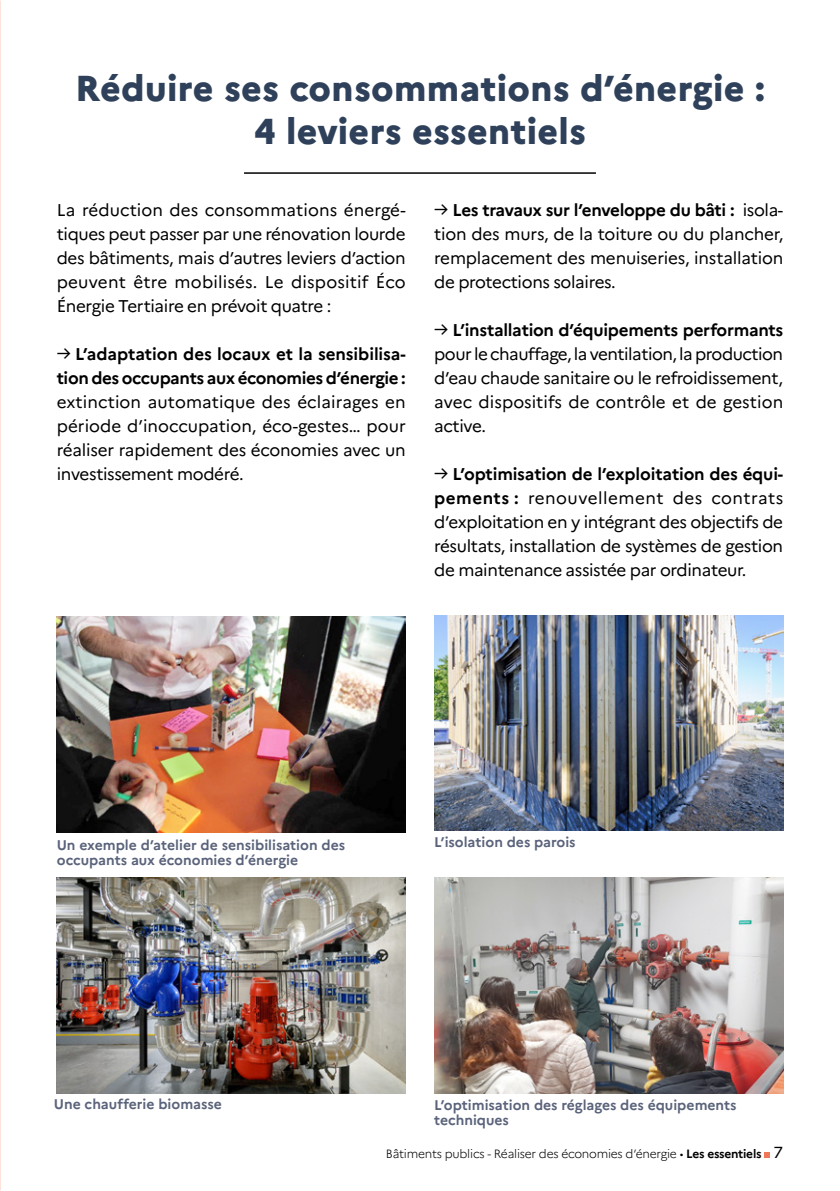
<style>
.page{position:relative;width:840px;height:1191px;background:#fff}
.page>*{position:absolute;margin:0;border:0;box-sizing:border-box;transform-origin:0 0}
.Titre_bleu_avec_file{font:800 36px/43.2px "Marianne";letter-spacing:.01em;color:#2f415a;text-align:center}
.TXT_STRATEGIE-METHO{font:17px/24px "Marianne";letter-spacing:-.02em;color:#000;text-align:justify}
.descriptif_légende{font:700 14px/15px "Marianne";color:#5a637b}
.PAGINATION_DROITE{font:300 12px "Marianne";letter-spacing:-.02em;color:#000}
.s1{font-size:18px}
.s2{font-weight:700}
.s3{font-weight:400;font-size:16px}
</style>
<div class="page">
<hr style="left:0;top:0;width:1px;height:1191px;background:#f39476">
<svg style="left:764px;top:1152px;width:5px;height:5px"></svg>
<hr style="left:244px;top:172px;width:351px;height:2px;background:#000">
<img style="left:434px;top:615px;width:348px;height:215px">
<img style="left:57px;top:877px;width:348px;height:216px">
<img style="left:57px;top:616px;width:348px;height:216px">
<img style="left:434px;top:877px;width:348px;height:216px">
<p class="Titre_bleu_avec_file" style="left:75px;top:66px;width:691px">Réduire ses consommations d’énergie :<br>4 leviers essentiels</p>
<p class="TXT_STRATEGIE-METHO" style="left:57px;top:198px;width:350px">La réduction des consommations énergé&shy;tiques peut passer par une rénovation lourde des bâtiments, mais d’autres leviers d’action peuvent être mobilisés. Le dispositif Éco Énergie Tertiaire en prévoit quatre :</p>
<p class="TXT_STRATEGIE-METHO" style="left:57px;top:342px;width:350px"><span class="s1">→</span> <span class="s2">L’adaptation des locaux et la sensibilisa&shy;tion des occupants aux économies d’énergie : </span>extinction automatique des éclairages en période d’inoccupation, éco-gestes… pour réaliser rapidement des économies avec un investissement modéré.</p>
<p class="TXT_STRATEGIE-METHO" style="left:434px;top:198px;width:350px"><span class="s1">→</span> <span class="s2">Les travaux sur l’enveloppe du bâti :</span> isola&shy;tion des murs, de la toiture ou du plancher, remplacement des menuiseries, installation de protections solaires.</p>
<p class="TXT_STRATEGIE-METHO" style="left:434px;top:318px;width:350px"><span class="s1">→</span> <span class="s2">L’installation d’équipements performants </span>pour le chauffage, la ventilation, la production d’eau chaude sanitaire ou le refroidissement, avec dispositifs de contrôle et de gestion active.</p>
<p class="TXT_STRATEGIE-METHO" style="left:434px;top:462px;width:350px"><span class="s1">→</span> <span class="s2">L’optimisation de l’exploitation des équi&shy;pements :</span> renouvellement des contrats d’exploitation en y intégrant des objectifs de résultats, installation de systèmes de gestion de maintenance assistée par ordinateur.</p>
<p class="descriptif_légende" style="left:57px;top:837px;width:290px">Un exemple d’atelier de sensibilisation des occupants aux économies d’énergie</p>
<p class="descriptif_légende" style="left:434px;top:834px;width:143px">L’isolation des parois</p>
<p class="descriptif_légende" style="left:54px;top:1097px;width:169px">Une chaufferie biomasse</p>
<p class="descriptif_légende" style="left:434px;top:1097px;width:304px">L’optimisation des réglages des équipements techniques</p>
<p class="PAGINATION_DROITE" style="left:386px;top:1146px;width:398px">Bâtiments publics - Réaliser des économies d’énergie • <span class="s2">Les essentiels</span> <span class="s3">7</span></p>
</div>
